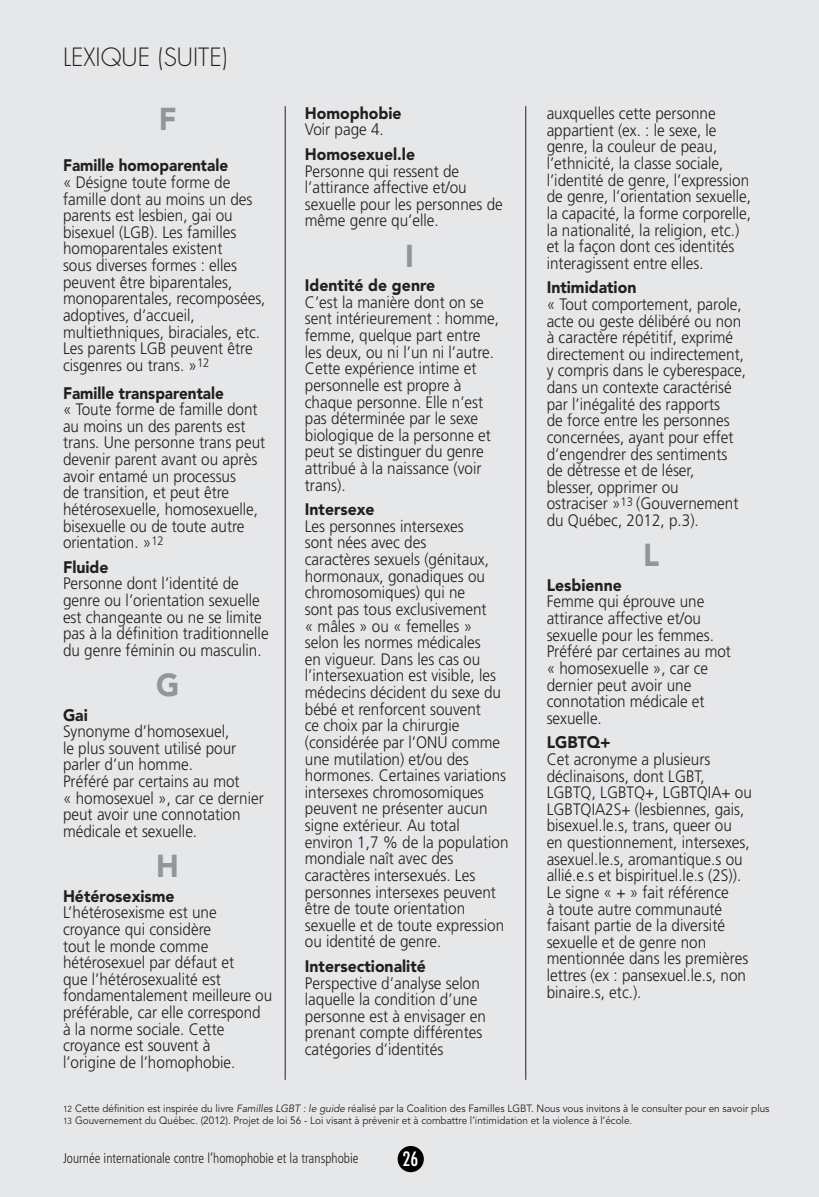
<style>
.page{position:relative;width:819px;height:1197px;background:#e6e7e9}
.page>*{position:absolute;margin:0;border:0;box-sizing:border-box;transform-origin:0 0}
.t1{font:900 31.5px "Avenir";color:#939598;scale:.95 1}
.t2{font:300 24.5px "Futura";color:#231f20}
.t3{font:condensed 19.25px "Futura";color:#fff}
.t4{font:300 16.62px/16.6px "Frutiger";color:#231f20;scale:.92 1}
.t5{font:900 16.62px "Avenir";color:#231f20;scale:.95 1}
.t6{font:900 16.62px "Avenir";color:#231f20;scale:.92 1}
.t7{font:300 condensed 14px "Frutiger";color:#231f20;scale:.95 1}
.t8{font:10.5px/12.2px "Avenir";color:#231f20;scale:.95 1}
.s1{font-size:8.75px}
.s2{font-style:italic}
</style>
<div class="page">
<hr style="left:285px;top:106px;width:1px;height:974px;background:#231f20">
<hr style="left:525px;top:106px;width:1px;height:974px;background:#231f20">
<div style="left:398px;top:1146px;width:26px;height:26px;background:#000;border-radius:50%"></div>
<h2 class="t2" style="left:63px;top:41px;width:166px">LEXIQUE (SUITE)</h2>
<h1 class="t1" style="left:159px;top:100px;width:20px">F</h1>
<p class="t6" style="left:63px;top:155px;width:181px">Famille homoparentale</p>
<p class="t4" style="left:63px;top:174px;width:222px">« Désigne toute forme de famille dont au moins un des parents est lesbien, gai ou bisexuel (LGB). Les familles homoparentales existent<br>sous diverses formes : elles peuvent être biparentales, monoparentales, recomposées, adoptives, d’accueil, multiethniques, biraciales, etc.<br>Les parents LGB peuvent être cisgenres ou trans. »<sup>12</sup></p>
<p class="t6" style="left:63px;top:383px;width:176px">Famille transparentale</p>
<p class="t4" style="left:63px;top:401px;width:221px">« Toute forme de famille dont au moins un des parents est trans. Une personne trans peut devenir parent avant ou après avoir entamé un processus<br>de transition, et peut être hétérosexuelle, homosexuelle, bisexuelle ou de toute autre orientation. »<sup>12</sup></p>
<p class="t5" style="left:63px;top:557px;width:50px">Fluide</p>
<p class="t4" style="left:63px;top:575px;width:225px">Personne dont l’identité de genre ou l’orientation sexuelle est changeante ou ne se limite pas à la définition traditionnelle du genre féminin ou masculin.</p>
<h1 class="t1" style="left:156px;top:666px;width:26px">G</h1>
<p class="t5" style="left:63px;top:705px;width:28px">Gai</p>
<p class="t4" style="left:63px;top:723px;width:220px">Synonyme d’homosexuel,<br>le plus souvent utilisé pour parler d’un homme.<br>Préféré par certains au mot<br>« homosexuel », car ce dernier peut avoir une connotation médicale et sexuelle.</p>
<h1 class="t1" style="left:156px;top:847px;width:25px">H</h1>
<p class="t5" style="left:63px;top:886px;width:119px">Hétérosexisme</p>
<p class="t4" style="left:63px;top:904px;width:229px">L’hétérosexisme est une croyance qui considère<br>tout le monde comme hétérosexuel par défaut et<br>que l’hétérosexualité est fondamentalement meilleure ou préférable, car elle correspond à la norme sociale. Cette croyance est souvent à<br>l’origine de l’homophobie.</p>
<p class="t5" style="left:305px;top:103px;width:103px">Homophobie</p>
<p class="t4" style="left:305px;top:121px;width:87px">Voir page 4.</p>
<p class="t5" style="left:305px;top:144px;width:118px">Homosexuel.le</p>
<p class="t4" style="left:305px;top:162px;width:217px">Personne qui ressent de l’attirance affective et/ou sexuelle pour les personnes de même genre qu’elle.</p>
<h1 class="t1" style="left:405px;top:237px;width:11px">I</h1>
<p class="t5" style="left:305px;top:275px;width:139px">Identité de genre</p>
<p class="t4" style="left:305px;top:294px;width:213px">C’est la manière dont on se sent intérieurement : homme, femme, quelque part entre les deux, ou ni l’un ni l’autre.<br>Cette expérience intime et personnelle est propre à chaque personne. Elle n’est pas déterminée par le sexe biologique de la personne et peut se distinguer du genre attribué à la naissance (voir trans).</p>
<p class="t5" style="left:305px;top:499px;width:75px">Intersexe</p>
<p class="t4" style="left:305px;top:518px;width:223px">Les personnes intersexes<br>sont nées avec des<br>caractères sexuels (génitaux, hormonaux, gonadiques ou chromosomiques) qui ne<br>sont pas tous exclusivement<br>« mâles » ou « femelles » selon les normes médicales<br>en vigueur. Dans les cas ou l’intersexuation est visible, les médecins décident du sexe du bébé et renforcent souvent<br>ce choix par la chirurgie (considérée par l’ONU comme une mutilation) et/ou des hormones. Certaines variations intersexes chromosomiques peuvent ne présenter aucun signe extérieur. Au total environ 1,7 % de la population mondiale naît avec des caractères intersexués. Les personnes intersexes peuvent être de toute orientation sexuelle et de toute expression ou identité de genre.</p>
<p class="t5" style="left:305px;top:956px;width:129px">Intersectionalité</p>
<p class="t4" style="left:305px;top:974px;width:198px">Perspective d’analyse selon laquelle la condition d’une personne est à envisager en prenant compte différentes catégories d’identités</p>
<p class="t4" style="left:547px;top:105px;width:224px">auxquelles cette personne appartient (ex. : le sexe, le genre, la couleur de peau, l’ethnicité, la classe sociale, l’identité de genre, l’expression de genre, l’orientation sexuelle, la capacité, la forme corporelle, la nationalité, la religion, etc.) et la façon dont ces identités interagissent entre elles.</p>
<p class="t5" style="left:547px;top:277px;width:96px">Intimidation</p>
<p class="t4" style="left:547px;top:296px;width:218px">« Tout comportement, parole, acte ou geste délibéré ou non à caractère répétitif, exprimé directement ou indirectement, y compris dans le cyberespace, dans un contexte caractérisé par l’inégalité des rapports<br>de force entre les personnes concernées, ayant pour effet d’engendrer des sentiments de détresse et de léser,<br>blesser, opprimer ou<br>ostraciser »<sup>13</sup> (Gouvernement du Québec, 2012, p.3).</p>
<h1 class="t1" style="left:643px;top:536px;width:18px">L</h1>
<p class="t5" style="left:547px;top:575px;width:81px">Lesbienne</p>
<p class="t4" style="left:547px;top:593px;width:202px">Femme qui éprouve une attirance affective et/ou sexuelle pour les femmes.<br>Préféré par certaines au mot « homosexuelle », car ce dernier peut avoir une connotation médicale et sexuelle.</p>
<p class="t5" style="left:547px;top:732px;width:69px">LGBTQ+</p>
<p class="t4" style="left:547px;top:751px;width:225px">Cet acronyme a plusieurs déclinaisons, dont LGBT,<br>LGBTQ, LGBTQ+, LGBTQIA+ ou<br>LGBTQIA2S+ (lesbiennes, gais, bisexuel.le.s, trans, queer ou en questionnement, intersexes, asexuel.le.s, aromantique.s ou allié.e.s et bispirituel.le.s (2S)).<br>Le signe « + » fait référence<br>à toute autre communauté faisant partie de la diversité sexuelle et de genre non mentionnée dans les premières lettres (ex : pansexuel.le.s, non binaire.s, etc.).</p>
<p class="t8" style="left:63px;top:1102px;width:745px"><span class="s1">12</span> Cette définition est inspirée du livre <span class="s2">Familles LGBT : le guide</span> réalisé par la Coalition des Familles LGBT. Nous vous invitons à le consulter pour en savoir plus<br><span class="s1">13</span> Gouvernement du Québec. (2012). Projet de loi 56 - Loi visant à prévenir et à combattre l’intimidation et la violence à l’école.</p>
<p class="t7" style="left:63px;top:1151px;width:312px">Journée internationale contre l’homophobie et la transphobie</p>
<p class="t3" style="left:403px;top:1147px;width:17px">26</p>
</div>
